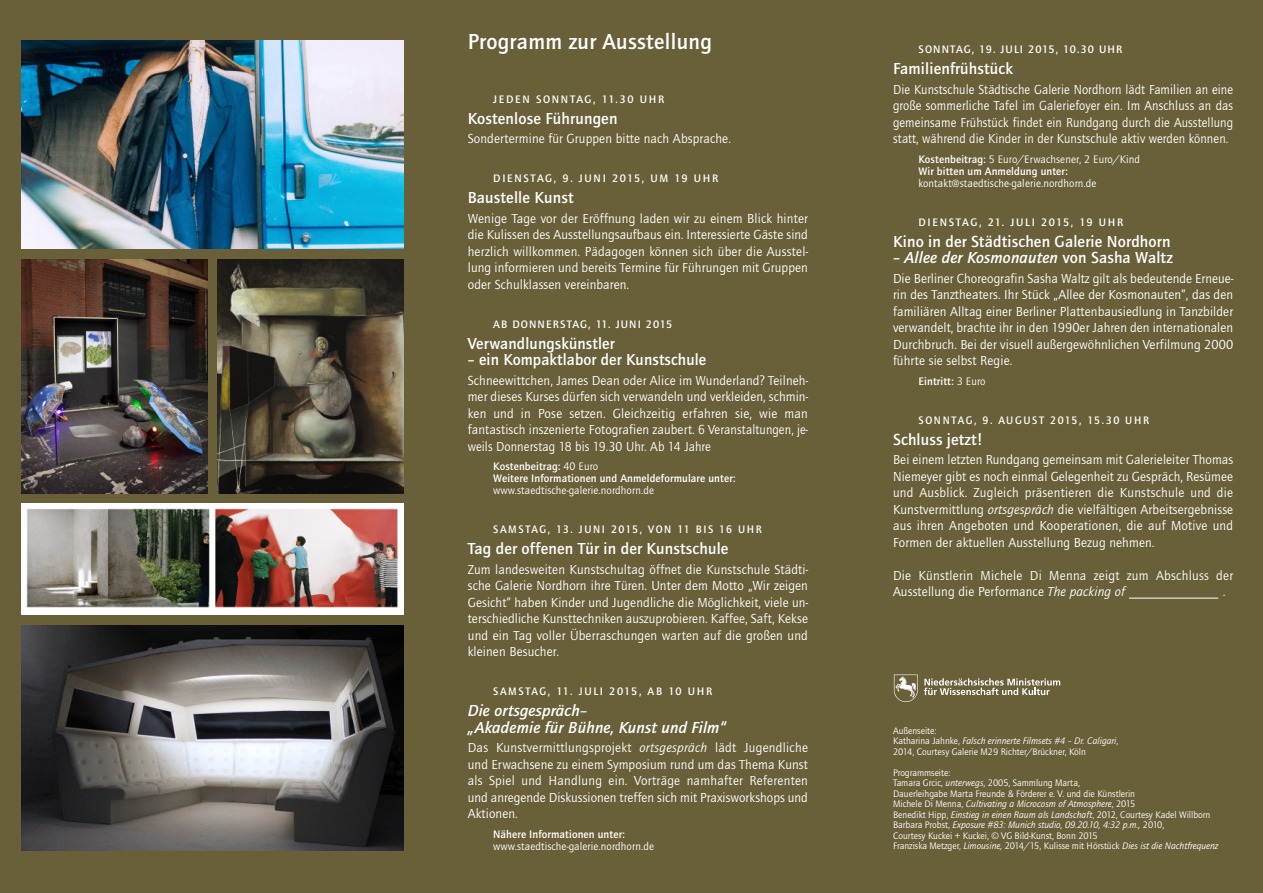
<style>
.page{position:relative;width:1263px;height:893px;background:#fff}
.page>*{position:absolute;margin:0;border:0;box-sizing:border-box;transform-origin:0 0}
.t1{font:700 22.5px "Quay Itc T";letter-spacing:.015em;color:#fff}
.t2{font:700 16.5px "Quay Itc T";letter-spacing:.01em;color:#fff}
.t3{font:italic 700 16.5px/16.5px "Quay Itc T";letter-spacing:.01em;color:#fff}
.t4{font:13.5px/16.5px "Quay Itc T";letter-spacing:.01em;color:#fff;text-align:justify}
.t5{font:13.5px/16.5px "Quay Itc T";letter-spacing:.01em;color:#fff;text-align:justify;scale:.96 1}
.t6{font:italic 13.5px "Quay Itc T";color:#fff}
.t7{font:700 11.25px/12px "Quay Itc T";letter-spacing:.01em;color:#fff}
.t8{font:700 11.25px "Quay Itc T";letter-spacing:.15em;color:#fff}
.t9{font:11.25px "Quay Itc T";letter-spacing:.01em;color:#fff}
.t10{font:700 11.25px "Quay Itc T";letter-spacing:.1em;color:#fff}
.t11{font:9.75px/10.5px "Quay Itc T";color:#fff}
.s1{font-weight:400}
.s2{font-style:italic}
.s3{font-style:normal}
</style>
<div class="page">
<div style="left:425px;top:0;width:431px;height:893px;background:#69603a"></div>
<div style="left:850px;top:0;width:413px;height:893px;background:#69603a"></div>
<svg style="left:894px;top:674px;width:24px;height:28px"></svg>
<svg style="left:924px;top:678px;width:136px;height:17px"></svg>
<div style="left:0;top:0;width:425px;height:893px;background:#69603a"></div>
<img style="left:218px;top:259px;width:186px;height:234px">
<img style="left:21px;top:259px;width:186px;height:234px">
<img style="left:21px;top:504px;width:383px;height:109px">
<img style="left:21px;top:625px;width:383px;height:225px">
<img style="left:21px;top:40px;width:383px;height:209px">
<hr style="left:1129px;top:598px;width:89px;height:1px;background:#fff">
<h1 class="t1" style="left:468px;top:28px;width:246px">Programm zur Ausstellung</h1>
<p class="t8" style="left:493px;top:92px;width:172px">JEDEN SONNTAG, 11.30 UHR</p>
<p class="t2" style="left:468px;top:108px;width:151px">Kostenlose Führungen</p>
<p class="t4" style="left:468px;top:130px;width:265px">Sondertermine für Gruppen bitte nach Absprache.</p>
<p class="t8" style="left:493px;top:172px;width:226px">DIENSTAG, 9. JUNI 2015, UM 19 UHR</p>
<p class="t2" style="left:468px;top:188px;width:107px">Baustelle Kunst</p>
<p class="t4" style="left:468px;top:210px;width:342px">Wenige Tage vor der Eröffnung laden wir zu einem Blick hinter die Kulissen des Ausstellungsaufbaus ein. Interessierte Gäste sind herzlich willkommen. Pädagogen können sich über die Ausstel&shy;lung informieren und bereits Termine für Führungen mit Gruppen oder Schulklassen vereinbaren.</p>
<p class="t10" style="left:493px;top:317px;width:181px">AB DONNERSTAG, 11. JUNI 2015</p>
<p class="t2" style="left:468px;top:333px;width:148px">Verwandlungskünstler</p>
<p class="t2" style="left:468px;top:350px;width:240px">– ein Kompaktlabor der Kunstschule</p>
<p class="t4" style="left:468px;top:372px;width:342px">Schneewittchen, James Dean oder Alice im Wunderland? Teilneh&shy;mer dieses Kurses dürfen sich verwandeln und verkleiden, schmin&shy;ken und in Pose setzen. Gleichzeitig erfahren sie, wie man fantastisch inszenierte Fotografien zaubert. 6 Veranstaltungen, je&shy;weils Donnerstag 18 bis 19.30 Uhr. Ab 14 Jahre</p>
<p class="t7" style="left:493px;top:460px;width:244px">Kostenbeitrag: <span class="s1">40 Euro<br></span>Weitere Informationen und Anmeldeformulare unter:</p>
<p class="t9" style="left:493px;top:484px;width:162px">www.staedtische-galerie.nordhorn.de</p>
<p class="t8" style="left:493px;top:523px;width:270px">SAMSTAG, 13. JUNI 2015, VON 11 BIS 16 UHR</p>
<p class="t2" style="left:468px;top:539px;width:262px">Tag der offenen Tür in der Kunstschule</p>
<p class="t4" style="left:468px;top:561px;width:342px">Zum landesweiten Kunstschultag öffnet die Kunstschule Städti&shy;sche Galerie Nordhorn ihre Türen. Unter dem Motto „Wir zeigen Gesicht“ haben Kinder und Jugendliche die Möglichkeit, viele un&shy;terschiedliche Kunsttechniken auszuprobieren. Kaffee, Saft, Kekse und ein Tag voller Überraschungen warten auf die großen und kleinen Besucher.</p>
<p class="t8" style="left:493px;top:685px;width:221px">SAMSTAG, 11. JULI 2015, AB 10 UHR</p>
<p class="t3" style="left:468px;top:702px;width:260px">Die ortsgespräch–<br>„Akademie für Bühne, Kunst und Film“</p>
<p class="t4" style="left:468px;top:739px;width:342px">Das Kunstvermittlungsprojekt <span class="s2">ortsgespräch</span> lädt Jugendliche und Erwachsene zu einem Symposium rund um das Thema Kunst als Spiel und Handlung ein. Vorträge namhafter Referenten und anregende Diskussionen treffen sich mit Praxisworkshops und Aktionen.</p>
<p class="t7" style="left:493px;top:828px;width:133px">Nähere Informationen unter:</p>
<p class="t9" style="left:493px;top:839px;width:162px">www.staedtische-galerie.nordhorn.de</p>
<p class="t10" style="left:918px;top:43px;width:205px">SONNTAG, 19. JULI 2015, 10.30 UHR</p>
<p class="t2" style="left:893px;top:59px;width:122px">Familienfrühstück</p>
<p class="t5" style="left:893px;top:81px;width:356px">Die Kunstschule Städtische Galerie Nordhorn lädt Familien an eine große sommerliche Tafel im Galeriefoyer ein. Im Anschluss an das gemeinsame Frühstück findet ein Rundgang durch die Ausstellung statt, während die Kinder in der Kunstschule aktiv werden können.</p>
<p class="t7" style="left:918px;top:153px;width:223px">Kostenbeitrag: <span class="s1">5 Euro/Erwachsener, 2 Euro/Kind<br></span>Wir bitten um Anmeldung unter:</p>
<p class="t9" style="left:918px;top:176px;width:180px">kontakt@staedtische-galerie.nordhorn.de</p>
<p class="t8" style="left:918px;top:215px;width:206px">DIENSTAG, 21. JULI 2015, 19 UHR</p>
<p class="t2" style="left:893px;top:231px;width:279px">Kino in der Städtischen Galerie Nordhorn</p>
<p class="t3" style="left:893px;top:249px;width:281px"><span class="s3">–</span> Allee der Kosmonauten <span class="s3">von Sasha Waltz</span></p>
<p class="t4" style="left:893px;top:270px;width:342px">Die Berliner Choreografin Sasha Waltz gilt als bedeutende Erneue&shy;rin des Tanztheaters. Ihr Stück „Allee der Kosmonauten“, das den familiären Alltag einer Berliner Plattenbausiedlung in Tanzbilder verwandelt, brachte ihr in den 1990er Jahren den internationalen Durchbruch. Bei der visuell außergewöhnlichen Verfilmung 2000 führte sie selbst Regie.</p>
<p class="t7" style="left:918px;top:375px;width:69px">Eintritt: <span class="s1">3 Euro</span></p>
<p class="t8" style="left:918px;top:413px;width:232px">SONNTAG, 9. AUGUST 2015, 15.30 UHR</p>
<p class="t2" style="left:893px;top:429px;width:91px">Schluss jetzt!</p>
<p class="t4" style="left:893px;top:451px;width:342px">Bei einem letzten Rundgang gemeinsam mit Galerieleiter Thomas Niemeyer gibt es noch einmal Gelegenheit zu Gespräch, Resümee und Ausblick. Zugleich präsentieren die Kunstschule und die Kunstvermittlung <span class="s2">ortsgespräch</span> die vielfältigen Arbeitsergebnisse aus ihren Angeboten und Kooperationen, die auf Motive und Formen der aktuellen Ausstellung Bezug nehmen.</p>
<p class="t4" style="left:893px;top:567px;width:342px">Die Künstlerin Michele Di Menna zeigt zum Abschluss der<br>Ausstellung die Performance <span class="s2">The packing of</span></p>
<p class="t6" style="left:1223px;top:584px;width:4px">.</p>
<p class="t11" style="left:893px;top:725px;width:227px">Außenseite:<br>Katharina Jahnke, <span class="s2">Falsch erinnerte Filmsets #4 – Dr. Caligari</span>,<br>2014, Courtesy Galerie M29 Richter/Brückner, Köln</p>
<p class="t11" style="left:893px;top:767px;width:327px">Programmseite:<br>Tamara Grcic, <span class="s2">unterwegs</span>, 2005, Sammlung Marta,<br>Dauerleihgabe Marta Freunde &amp; Förderer e. V. und die Künstlerin<br>Michele Di Menna, <span class="s2">Cultivating a Microcosm of Atmosphere</span>, 2015<br>Benedikt Hipp, <span class="s2">Einstieg in einen Raum als Landschaft</span>, 2012, Courtesy Kadel Willborn Barbara Probst, <span class="s2">Exposure #83: Munich studio, 09.20.10, 4:32 p.m.,</span> 2010,<br>Courtesy Kuckei + Kuckei, © VG Bild-Kunst, Bonn 2015<br>Franziska Metzger, <span class="s2">Limousine,</span> 2014/15, Kulisse mit Hörstück <span class="s2">Dies ist die Nachtfrequenz</span></p>
</div>
